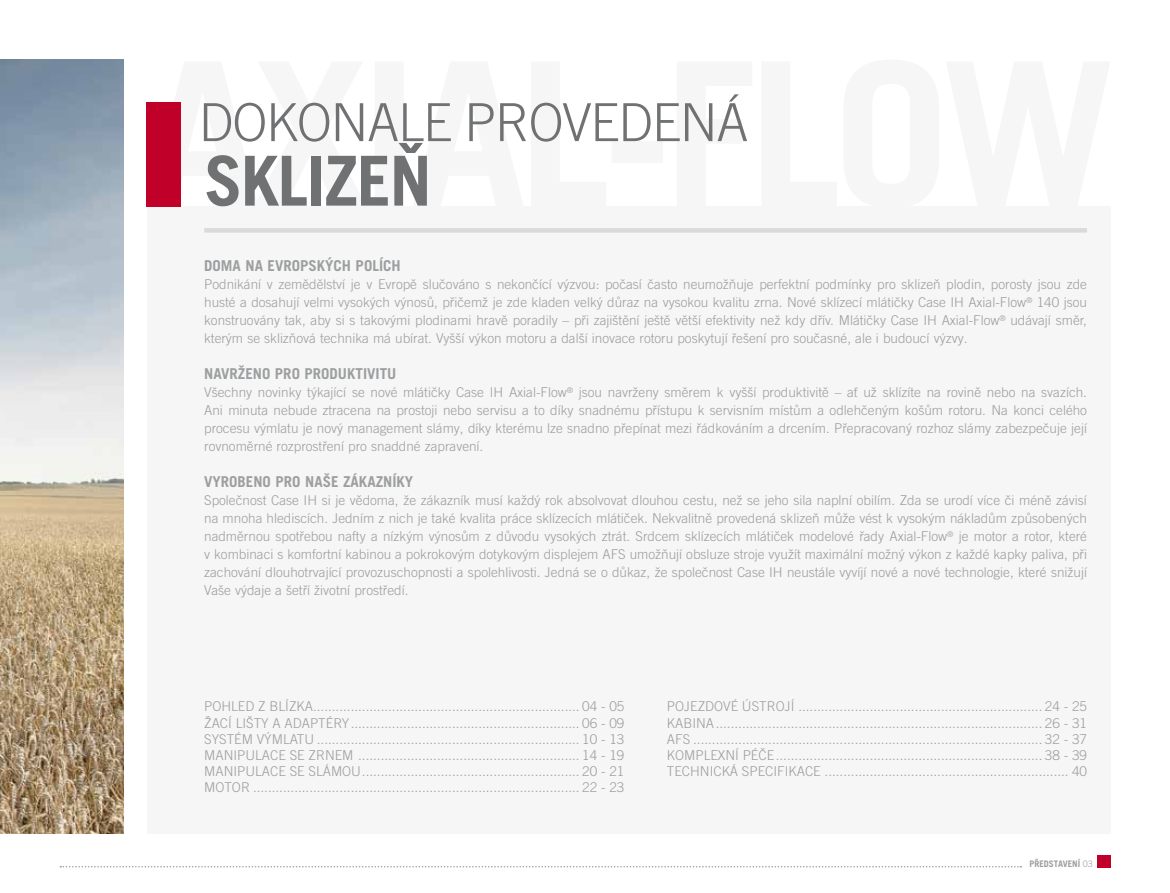
<style>
.page{position:relative;width:1170px;height:893px;background:#fff}
.page>*{position:absolute;margin:0;border:0;box-sizing:border-box;transform-origin:0 0}
.t1{font:700 69px "Trade Gothic LT Pro";letter-spacing:-.025em;color:#707172}
.t2{font:300 52.5px "Trade Gothic LT Pro";letter-spacing:-.025em;color:#707172}
.t3{font:700 15px "Trade Gothic LT Pro";color:#9c9e9f}
.t4{font:300 13.5px/18px "Trade Gothic LT Pro";color:#9c9e9f;text-align:justify}
.t5{font:700 9px "Trade Gothic LT Pro";color:#9c9e9f}
.s1{font-weight:300}
</style>
<div class="page">
<div style="left:147px;top:206px;width:963px;height:627px;background:#f6f6f6"></div>
<div style="left:1096px;top:855px;width:14px;height:12px;background:#c1002a"></div>
<img style="left:0;top:60px;width:123px;height:773px">
<svg style="left:60px;top:866px;width:961px;height:1px"></svg>
<div style="left:204px;top:228px;width:882px;height:5px;background:#d9dadb"></div>
<div style="left:147px;top:102px;width:34px;height:104px;background:#c1002a"></div>
<h2 class="t2" style="left:198px;top:91px;width:551px">DOKONALE PROVEDENÁ</h2>
<h1 class="t1" style="left:204px;top:139px;width:229px">SKLIZEŇ</h1>
<p class="t3" style="left:204px;top:257px;width:198px">DOMA NA EVROPSKÝCH POLÍCH</p>
<p class="t4" style="left:204px;top:275px;width:884px">Podnikání v zemědělství je v Evropě slučováno s nekončící výzvou: počasí často neumožňuje perfektní podmínky pro sklizeň plodin, porosty jsou zde husté a dosahují velmi vysokých výnosů, přičemž je zde kladen velký důraz na vysokou kvalitu zrna. Nové sklízecí mlátičky Case IH Axial-Flow<sup>®</sup> 140 jsou konstruovány tak, aby si s takovými plodinami hravě poradily – při zajištění ještě větší efektivity než kdy dřív. Mlátičky Case IH Axial-Flow<sup>®</sup> udávají směr, kterým se sklizňová technika má ubírat. Vyšší výkon motoru a další inovace rotoru poskytují řešení pro současné, ale i budoucí výzvy.</p>
<p class="t3" style="left:204px;top:365px;width:194px">NAVRŽENO PRO PRODUKTIVITU</p>
<p class="t4" style="left:204px;top:383px;width:884px">Všechny novinky týkající se nové mlátičky Case IH Axial-Flow<sup>®</sup> jsou navrženy směrem k vyšší produktivitě – ať už sklízíte na rovině nebo na svazích.<br>Ani minuta nebude ztracena na prostoji nebo servisu a to díky snadnému přístupu k servisním místům a odlehčeným košům rotoru. Na konci celého procesu výmlatu je nový management slámy, díky kterému lze snadno přepínat mezi řádkováním a drcením. Přepracovaný rozhoz slámy zabezpečuje její rovnoměrné rozprostření pro snaddné zapravení.</p>
<p class="t3" style="left:204px;top:473px;width:210px">VYROBENO PRO NAŠE ZÁKAZNÍKY</p>
<p class="t4" style="left:204px;top:491px;width:884px">Společnost Case IH si je vědoma, že zákazník musí každý rok absolvovat dlouhou cestu, než se jeho sila naplní obilím. Zda se urodí více či méně závisí na mnoha hlediscích. Jedním z nich je také kvalita práce sklízecích mlátiček. Nekvalitně provedená sklizeň může vést k vysokým nákladům způsobených nadměrnou spotřebou nafty a nízkým výnosům z důvodu vysokých ztrát. Srdcem sklízecích mlátiček modelové řady Axial-Flow<sup>®</sup> je motor a rotor, které v kombinaci s komfortní kabinou a pokrokovým dotykovým displejem AFS umožňují obsluze stroje využít maximální možný výkon z každé kapky paliva, při zachování dlouhotrvající provozuschopnosti a spolehlivosti. Jedná se o důkaz, že společnost Case IH neustále vyvíjí nové a nové technologie, které snižují Vaše výdaje a šetří životní prostředí.</p>
<p class="t4" style="left:204px;top:698px;width:421px;line-height:16.2px">POHLED Z BLÍZKA....................................................................... 04 - 05<br>ŽACÍ LIŠTY A ADAPTÉRY............................................................. 06 - 09<br>SYSTÉM VÝMLATU ...................................................................... 10 - 13<br>MANIPULACE SE ZRNEM ........................................................... 14 - 19<br>MANIPULACE SE SLÁMOU.......................................................... 20 - 21<br>MOTOR ....................................................................................... 22 - 23</p>
<p class="t4" style="left:667px;top:698px;width:421px;line-height:16.2px">POJEZDOVÉ ÚSTROJÍ ................................................................. 24 - 25<br>KABINA....................................................................................... 26 - 31<br>AFS ............................................................................................. 32 - 37<br>KOMPLEXNÍ PÉČE....................................................................... 38 - 39<br>TECHNICKÁ SPECIFIKACE ................................................................. 40</p>
<p class="t5" style="left:1029px;top:859px;width:65px">PŘEDSTAVENÍ <span class="s1">03</span></p>
</div>
